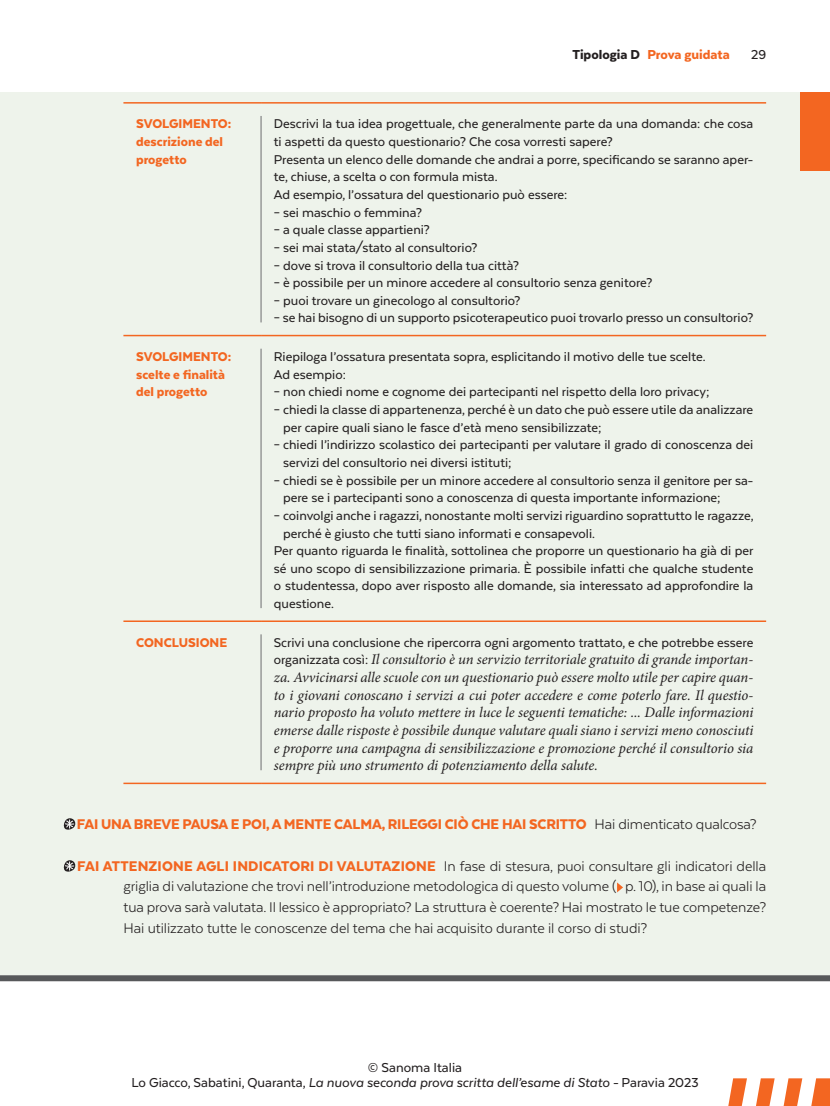
<style>
.page{position:relative;width:830px;height:1106px;background:#fff}
.page>*{position:absolute;margin:0;border:0;box-sizing:border-box;transform-origin:0 0}
.t1{font:16.2px/20.7px "Texta";letter-spacing:-.005em;color:#231f20;text-align:justify}
.t2{font:800 16.2px "Texta";letter-spacing:-.01em;color:#f36621}
.t3{font:500 15px/15px "Texta";color:#231f20;text-align:center}
.t4{font:800 15px "Texta";color:#f36621}
.t5{font:500 14.7px/17.7px "Texta";color:#231f20}
.t6{font:italic 14.7px/17.7px "Minion Pro";letter-spacing:-.01em;color:#231f20;text-align:justify}
.t7{font:800 14.7px/17.7px "Texta";color:#f36621}
.s1{color:#231f20}
.s2{font-family:"Texta";font-weight:500;font-style:normal}
.s3{font-weight:400;color:#231f20}
.s4{font-weight:800;color:#f36621}
.s5{font-style:italic}
</style>
<div class="page">
<div style="left:0;top:93px;width:829px;height:882px;background:#eef3eb"></div>
<div style="left:0;top:975px;width:829px;height:6px;background:#57585a"></div>
<hr style="left:261px;top:116px;width:1px;height:206px;background:#6c6d70">
<hr style="left:261px;top:349px;width:1px;height:259px;background:#6c6d70">
<hr style="left:261px;top:634px;width:1px;height:136px;background:#6c6d70">
<hr style="left:123px;top:102px;width:138px;height:2px;background:#f36621">
<hr style="left:261px;top:102px;width:504px;height:2px;background:#f36621">
<hr style="left:123px;top:335px;width:138px;height:1px;background:#f36621">
<hr style="left:261px;top:335px;width:504px;height:1px;background:#f36621">
<hr style="left:123px;top:620px;width:138px;height:2px;background:#f36621">
<hr style="left:261px;top:620px;width:504px;height:2px;background:#f36621">
<hr style="left:123px;top:782px;width:138px;height:2px;background:#f36621">
<hr style="left:261px;top:782px;width:504px;height:2px;background:#f36621">
<svg style="left:63px;top:818px;width:13px;height:12px"></svg>
<svg style="left:63px;top:860px;width:13px;height:12px"></svg>
<svg style="left:617px;top:882px;width:5px;height:10px"></svg>
<div style="left:799px;top:93px;width:30px;height:78px;background:#f36621"></div>
<svg style="left:756px;top:1078px;width:18px;height:28px"></svg>
<svg style="left:783px;top:1078px;width:18px;height:28px"></svg>
<svg style="left:811px;top:1078px;width:18px;height:28px"></svg>
<svg style="left:728px;top:1078px;width:18px;height:28px"></svg>
<p class="t4" style="left:572px;top:47px;width:159px"><span class="s1">Tipologia D</span> Prova guidata</p>
<p class="t3" style="left:750px;top:47px;width:17px">29</p>
<p class="t7" style="left:136px;top:115px;width:97px">SVOLGIMENTO: descrizione del progetto</p>
<p class="t5" style="left:274px;top:115px;width:481px">Descrivi la tua idea progettuale, che generalmente parte da una domanda: che cosa ti aspetti da questo questionario? Che cosa vorresti sapere?<br>Presenta un elenco delle domande che andrai a porre, specificando se saranno aper&shy;te, chiuse, a scelta o con formula mista.<br>Ad esempio, l’ossatura del questionario può essere:</p>
<p class="t5" style="left:274px;top:203px;width:150px">– sei maschio o femmina?</p>
<p class="t5" style="left:274px;top:221px;width:157px">– a quale classe appartieni?</p>
<p class="t5" style="left:274px;top:239px;width:205px">– sei mai stata/stato al consultorio?</p>
<p class="t5" style="left:274px;top:256px;width:246px">– dove si trova il consultorio della tua città?</p>
<p class="t5" style="left:274px;top:274px;width:380px">– è possibile per un minore accedere al consultorio senza genitore?</p>
<p class="t5" style="left:274px;top:292px;width:248px">– puoi trovare un ginecologo al consultorio?</p>
<p class="t5" style="left:274px;top:309px;width:481px">– se hai bisogno di un supporto psicoterapeutico puoi trovarlo presso un consultorio?</p>
<p class="t7" style="left:136px;top:348px;width:97px">SVOLGIMENTO: scelte e finalità del progetto</p>
<p class="t5" style="left:274px;top:348px;width:433px">Riepiloga l’ossatura presentata sopra, esplicitando il motivo delle tue scelte.<br>Ad esempio:</p>
<p class="t5" style="left:274px;top:383px;width:437px">– non chiedi nome e cognome dei partecipanti nel rispetto della loro privacy;</p>
<p class="t5" style="left:283px;top:401px;width:471px;text-indent:-9px">– chiedi la classe di appartenenza, perché è un dato che può essere utile da analizzare per capire quali siano le fasce d’età meno sensibilizzate;</p>
<p class="t5" style="left:283px;top:436px;width:471px;text-indent:-9px">– chiedi l’indirizzo scolastico dei partecipanti per valutare il grado di conoscenza dei servizi del consultorio nei diversi istituti;</p>
<p class="t5" style="left:283px;top:471px;width:471px;text-indent:-9px">– chiedi se è possibile per un minore accedere al consultorio senza il genitore per sa&shy;pere se i partecipanti sono a conoscenza di questa importante informazione;</p>
<p class="t5" style="left:274px;top:507px;width:481px">– coinvolgi anche i ragazzi, nonostante molti servizi riguardino soprattutto le ragazze,</p>
<p class="t5" style="left:283px;top:524px;width:313px">perché è giusto che tutti siano informati e consapevoli.</p>
<p class="t5" style="left:274px;top:542px;width:481px">Per quanto riguarda le finalità, sottolinea che proporre un questionario ha già di per</p>
<p class="t5" style="left:274px;top:559px;width:481px">sé uno scopo di sensibilizzazione primaria. È possibile infatti che qualche studente</p>
<p class="t5" style="left:274px;top:577px;width:481px">o studentessa, dopo aver risposto alle domande, sia interessato ad approfondire la</p>
<p class="t5" style="left:274px;top:595px;width:62px">questione.</p>
<p class="t7" style="left:136px;top:634px;width:92px">CONCLUSIONE</p>
<p class="t5" style="left:274px;top:633px;width:481px">Scrivi una conclusione che ripercorra ogni argomento trattato, e che potrebbe essere</p>
<p class="t6" style="left:274px;top:651px;width:481px"><span class="s2">organizzata così:</span> Il consultorio è un servizio territoriale gratuito di grande importan&shy;za. Avvicinarsi alle scuole con un questionario può essere molto utile per capire quan&shy;to i giovani conoscano i servizi a cui poter accedere e come poterlo fare. Il questio&shy;nario proposto ha voluto mettere in luce le seguenti tematiche: ... Dalle informazioni emerse dalle risposte è possibile dunque valutare quali siano i servizi meno conosciuti e proporre una campagna di sensibilizzazione e promozione perché il consultorio sia sempre più uno strumento di potenziamento della salute.</p>
<p class="t2" style="left:77px;top:815px;width:680px">FAI UNA BREVE PAUSA E POI, A MENTE CALMA, RILEGGI CIÒ CHE HAI SCRITTO <span class="s3">Hai dimenticato qualcosa?</span></p>
<p class="t1" style="left:123px;top:855px;width:644px;text-indent:-46px"><span class="s4">FAI ATTENZIONE AGLI INDICATORI DI VALUTAZIONE</span> In fase di stesura, puoi consultare gli indicatori della griglia di valutazione che trovi nell’introduzione metodologica di questo volume ( p. 10), in base ai quali la tua prova sarà valutata. Il lessico è appropriato? La struttura è coerente? Hai mostrato le tue competenze?<br>Hai utilizzato tutte le conoscenze del tema che hai acquisito durante il corso di studi?</p>
<p class="t3" style="left:131px;top:1059px;width:568px">© Sanoma Italia<br>Lo Giacco, Sabatini, Quaranta, <span class="s5">La nuova seconda prova scritta dell’esame di Stato -</span> Paravia 2023</p>
</div>
